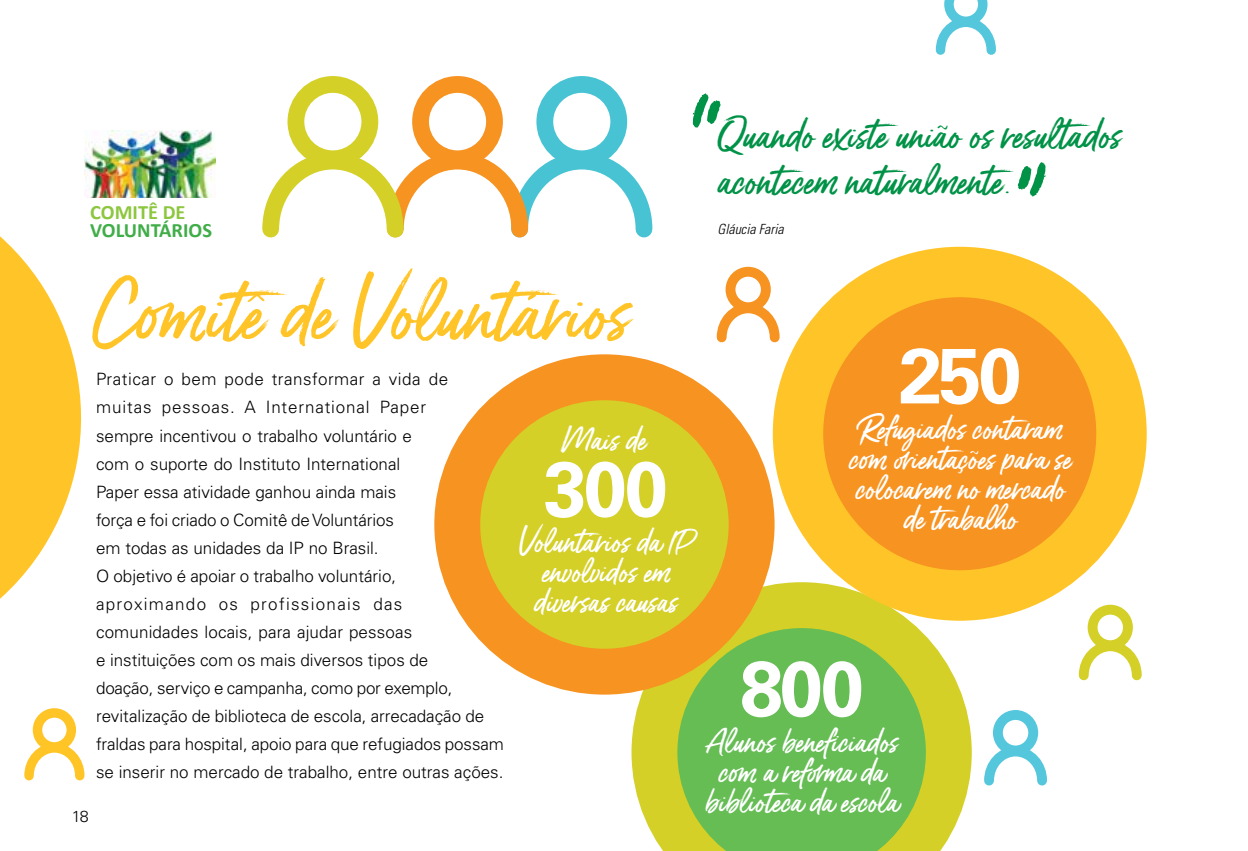
<style>
.page{position:relative;width:1248px;height:851px;background:#fff}
.page>*{position:absolute;margin:0;border:0;box-sizing:border-box;transform-origin:0 0}
.t1{font:80px "Gotcha";color:#ffc528}
.t2{font:700 78px "Univers";letter-spacing:-.05em;color:#fff}
.t3{font:40px/46px "Gotcha";color:#009247}
.t4{font:32px/30px "Gotcha";color:#fff;text-align:center}
.t5{font:700 20.4px "Calibri";color:#41ad49}
.t6{font:700 20.4px "Calibri";color:#8dc63f}
.t7{font:300 17px/28px "Univers";color:#000}
.t8{font:300 16px "Univers";color:#000}
.t9{font:italic 300 condensed 14px "Univers";color:#000}
.s1{font-size:28px}
</style>
<div class="page">
<svg style="left:631px;top:582px;width:340px;height:268px;background:#96c74e"></svg>
<div style="left:536px;top:76px;width:91px;height:91px;border:17px solid #47c3d3;border-radius:50%"></div>
<div style="left:412px;top:76px;width:91px;height:91px;border:17px solid #f79320;border-radius:50%"></div>
<svg style="left:457px;top:377px;width:294px;height:294px;background:#d9c625"></svg>
<div style="left:434px;top:354px;width:340px;height:340px;border:46px solid #f79320;border-radius:50%"></div>
<svg style="left:798px;top:272px;width:323px;height:323px;background:#f89b21"></svg>
<div style="left:772px;top:247px;width:374px;height:373px;border:50px solid #ffc528;border-radius:50%"></div>
<svg style="left:935px;top:0;width:61px;height:55px"></svg>
<svg style="left:24px;top:738px;width:61px;height:43px"></svg>
<div style="left:33px;top:708px;width:43px;height:43px;border:9px solid #ffc425;border-radius:50%"></div>
<svg style="left:716px;top:298px;width:64px;height:45px"></svg>
<div style="left:725px;top:267px;width:45px;height:45px;border:10px solid #f79320;border-radius:50%"></div>
<svg style="left:984px;top:741px;width:63px;height:45px"></svg>
<div style="left:992px;top:710px;width:46px;height:45px;border:10px solid #54c7dd;border-radius:50%"></div>
<svg style="left:692px;top:93px;width:28px;height:35px"></svg>
<svg style="left:1017px;top:162px;width:28px;height:34px"></svg>
<svg style="left:262px;top:144px;width:391px;height:94px"></svg>
<div style="left:287px;top:76px;width:91px;height:91px;border:17px solid #d4d027;border-radius:50%"></div>
<svg style="left:1078px;top:636px;width:64px;height:45px"></svg>
<div style="left:1087px;top:604px;width:45px;height:46px;border:10px solid #d4d027;border-radius:50%"></div>
<img style="left:85px;top:130px;width:131px;height:68px">
<svg style="left:0;top:236px;width:82px;height:363px"></svg>
<p class="t6" style="left:90px;top:199px;width:97px">COMITÊ DE</p>
<p class="t5" style="left:90px;top:217px;width:123px">VOLUNTÁRIOS</p>
<h3 class="t3" style="left:717px;top:114px;width:404px">Quando existe união os resultados acontecem naturalmente.</h3>
<p class="t9" style="left:717px;top:220px;width:68px">Gláucia Faria</p>
<h1 class="t1" style="left:92px;top:259px;width:538px">Comitê de Voluntários</h1>
<p class="t7" style="left:96px;top:365px;width:409px">Praticar o bem pode transformar a vida de muitas pessoas. A International Paper<br>sempre incentivou o trabalho voluntário e<br>com o suporte do Instituto International<br>Paper essa atividade ganhou ainda mais<br>força e foi criado o Comitê de Voluntários<br>em todas as unidades da IP no Brasil.<br>O objetivo é apoiar o trabalho voluntário, aproximando os profissionais das comunidades locais, para ajudar pessoas<br>e instituições com os mais diversos tipos de<br>doação, serviço e campanha, como por exemplo, revitalização de biblioteca de escola, arrecadação de fraldas para hospital, apoio para que refugiados possam se inserir no mercado de trabalho, entre outras ações.</p>
<h2 class="t2" style="left:898px;top:330px;width:124px">250</h2>
<h3 class="t4" style="left:848px;top:415px;width:224px">Refugiados contaram com orientações para se colocarem no mercado de trabalho</h3>
<h3 class="t4" style="left:563px;top:427px;width:85px">Mais de</h3>
<h2 class="t2" style="left:543px;top:443px;width:125px">300</h2>
<h3 class="t4" style="left:518px;top:529px;width:175px">Voluntários da <span class="s1">IP </span>envolvidos em diversas causas</h3>
<h2 class="t2" style="left:739px;top:643px;width:125px">800</h2>
<h3 class="t4" style="left:705px;top:728px;width:195px">Alunos beneficiados com a reforma da biblioteca da escola</h3>
<p class="t8" style="left:72px;top:806px;width:18px">18</p>
</div>
